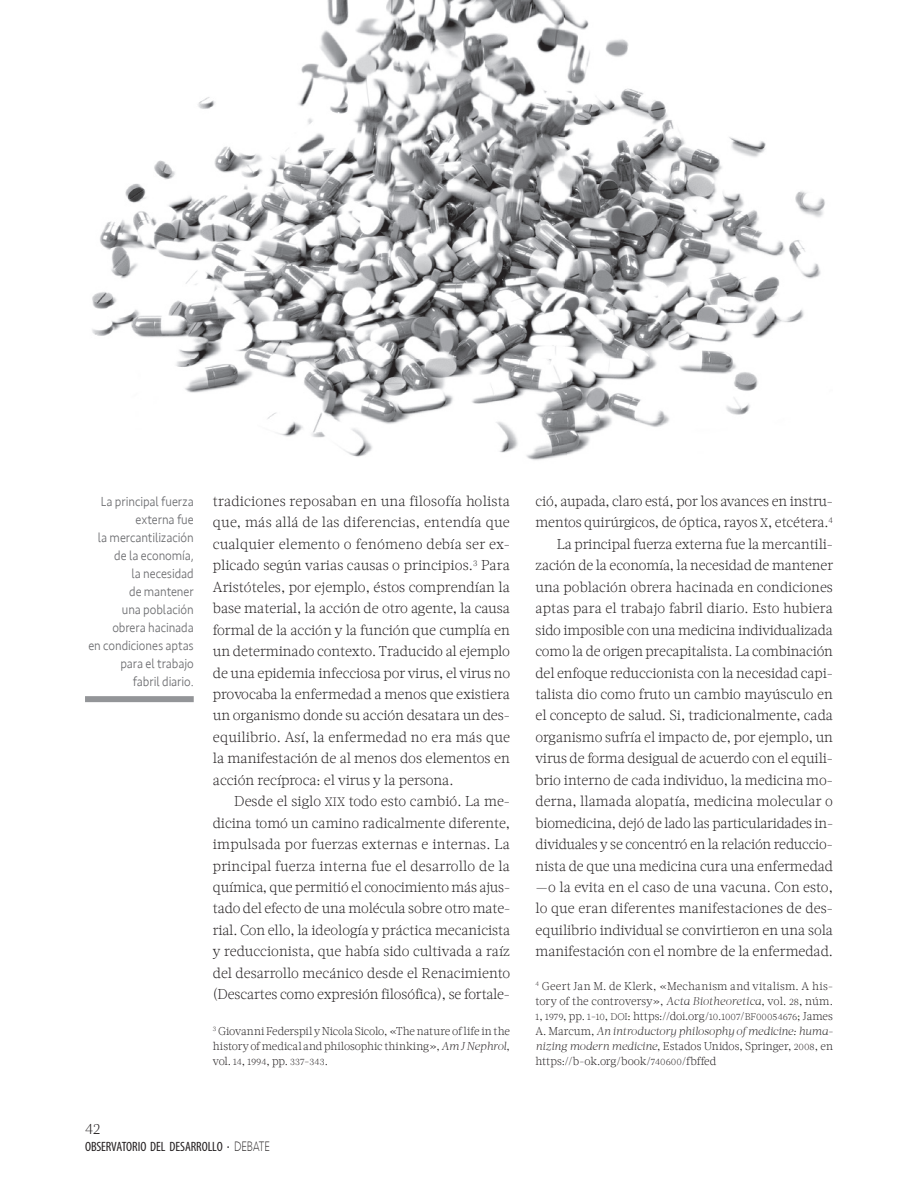
<style>
.page{position:relative;width:918px;height:1188px;background:#fff}
.page>*{position:absolute;margin:0;border:0;box-sizing:border-box;transform-origin:0 0}
.t1{font:300 15px "Acta W01";color:#231f20}
.t2{font:300 14.25px/21.5px "Acta W01";letter-spacing:-.005em;color:#231f20;text-align:justify}
.t3{font:300 13.5px/18px "Seravek";letter-spacing:-.005em;color:#6c6d70;text-align:right;scale:.91 1}
.t4{font:condensed 13.5px "Myriad Pro";letter-spacing:-.005em;color:#231f20}
.t5{font:300 11.25px/15px "Acta W01";letter-spacing:-.005em;color:#231f20}
.t6{font:300 9.3px "Acta W01";color:#231f20}
.s1{font-family:"Acta W01 Light SC850";font-weight:400;font-size:12.15px}
.s2{font-style:italic}
.s3{font-size:11.25px}
.s4{font-size:15px}
.s5{font-family:"Seravek";font-weight:200;font-stretch:normal;font-size:14.1px}
.s6{font-size:9.3px}
.s7{font-family:"Acta W01 Light SC850";font-weight:400;font-size:9.6px}
.s8{font-family:"Acta W01 Light SC850";font-weight:400}
</style>
<div class="page">
<img style="left:92px;top:0;width:733px;height:460px">
<div style="left:85px;top:696px;width:109px;height:6px;background:#939598"></div>
<p class="t3" style="left:88px;top:493px;width:117px">La principal fuerza externa fue<br>la mercantilización de la economía,<br>la necesidad<br>de mantener<br>una población obrera hacinada<br>en condiciones aptas para el trabajo<br>fabril diario.</p>
<p class="t2" style="left:213px;top:490px;width:299px">tradiciones reposaban en una filosofía holista que, más allá de las diferencias, entendía que cualquier elemento o fenómeno debía ser ex&shy;plicado según varias causas o principios.<sup>3</sup> Para Aristóteles, por ejemplo, éstos comprendían la base material, la acción de otro agente, la causa formal de la acción y la función que cumplía en un determinado contexto. Traducido al ejemplo de una epidemia infecciosa por virus, el virus no provocaba la enfermedad a menos que existiera un organismo donde su acción desatara un des&shy;equilibrio. Así, la enfermedad no era más que la manifestación de al menos dos elementos en acción recíproca: el virus y la persona.</p>
<p class="t2" style="left:213px;top:791px;width:299px;text-indent:21px">Desde el siglo <span class="s1">XIX</span> todo esto cambió. La me&shy;dicina tomó un camino radicalmente diferente, impulsada por fuerzas externas e internas. La principal fuerza interna fue el desarrollo de la química, que permitió el conocimiento más ajus&shy;tado del efecto de una molécula sobre otro mate&shy;rial. Con ello, la ideología y práctica mecanicista y reduccionista, que había sido cultivada a raíz del desarrollo mecánico desde el Renacimiento (Descartes como expresión filosófica), se fortale-</p>
<p class="t5" style="left:213px;top:1023px;width:299px"><sup>3</sup> Giovanni Federspil y Nicola Sicolo, «The nature of life in the history of medical and philosophic thinking», <span class="s2">Am J Nephrol</span>,</p>
<p class="t6" style="left:213px;top:1056px;width:117px"><span class="s3">vol.</span> 14<span class="s3">,</span> 1994<span class="s3">, pp.</span> 337<span class="s3">-</span>343<span class="s3">.</span></p>
<p class="t1" style="left:85px;top:1120px;width:17px">42</p>
<p class="t4" style="left:85px;top:1138px;width:187px">OBSERVATORIO DEL DESARROLLO <span class="s4">·</span> <span class="s5">DEBATE</span></p>
<p class="t2" style="left:536px;top:490px;width:299px;text-align:right">ció, aupada, claro está, por los avances en instru&shy;mentos quirúrgicos, de óptica, rayos <span class="s1">X</span>, etcétera.<sup>4<br></sup>La principal fuerza externa fue la mercantili&shy;zación de la economía, la necesidad de mantener una población obrera hacinada en condiciones aptas para el trabajo fabril diario. Esto hubiera sido imposible con una medicina individualizada como la de origen precapitalista. La combinación del enfoque reduccionista con la necesidad capi&shy;talista dio como fruto un cambio mayúsculo en el concepto de salud. Si, tradicionalmente, cada organismo sufría el impacto de, por ejemplo, un virus de forma desigual de acuerdo con el equili&shy;brio interno de cada individuo, la medicina mo&shy;derna, llamada alopatía, medicina molecular o biomedicina, dejó de lado las particularidades in&shy;dividuales y se concentró en la relación reduccio&shy;nista de que una medicina cura una enfermedad —o la evita en el caso de una vacuna. Con esto, lo que eran diferentes manifestaciones de des&shy;equilibrio individual se convirtieron en una sola manifestación con el nombre de la enfermedad.</p>
<p class="t5" style="left:536px;top:978px;width:299px;text-align:justify"><sup>4</sup> Geert Jan M. de Klerk, «Mechanism and vitalism. A his&shy;tory of the controversy», <span class="s2">Acta Biotheoretica</span>, vol. <span class="s6">28</span>, núm.<br><span class="s6">1</span>, <span class="s6">1979</span>, pp. <span class="s6">1</span>-<span class="s6">10</span>, <span class="s7">DOI</span><span class="s8">:</span> https://doi.org/<span class="s6">10</span>.<span class="s6">1007</span>/<span class="s7">BF</span><span class="s6">00054676</span>; James A. Marcum, <span class="s2">An introductory philosophy of medicine: huma&shy;nizing modern medicine</span>, Estados Unidos, Springer, <span class="s6">2008</span>, en https://b-ok.org/book/<span class="s6">740600</span>/fbffed</p>
</div>
